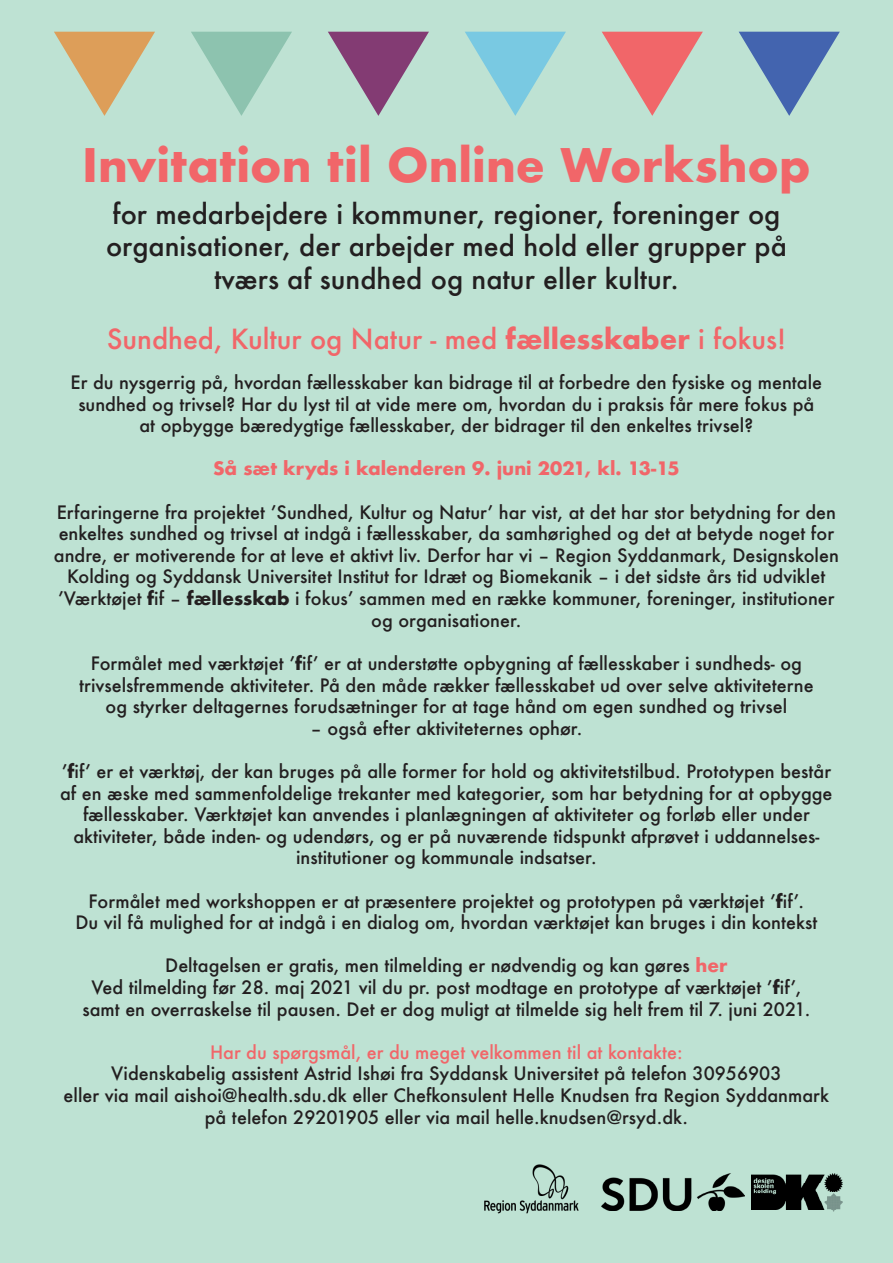
<style>
.page{position:relative;width:893px;height:1263px;background:#bee2d3}
.page>*{position:absolute;margin:0;border:0;box-sizing:border-box;transform-origin:0 0}
.t1{font:700 45px "Futura";color:#f16669}
.t2{font:500 27px "Futura";color:#231f20}
.t3{font:500 27px "Futura";color:#f16669}
.t4{font:500 18px/21.6px "Futura";color:#231f20;text-align:center}
.t5{font:500 18px "Futura";color:#f16669}
.t6{font:700 18px "Futura";color:#f16669}
.s1{font-weight:700}
.s2{font-weight:700;color:#f16669}
</style>
<div class="page">
<img style="left:751px;top:1174px;width:91px;height:38px">
<img style="left:602px;top:1174px;width:143px;height:36px">
<img style="left:484px;top:1165px;width:95px;height:49px">
<svg style="left:602px;top:32px;width:101px;height:84px"></svg>
<svg style="left:739px;top:32px;width:101px;height:84px"></svg>
<svg style="left:54px;top:32px;width:101px;height:84px"></svg>
<svg style="left:191px;top:32px;width:101px;height:84px"></svg>
<svg style="left:328px;top:32px;width:101px;height:84px"></svg>
<svg style="left:465px;top:32px;width:101px;height:84px"></svg>
<p class="t1" style="left:82px;top:132px;width:730px">Invitation til Online Workshop</p>
<p class="t2" style="left:112px;top:195px;width:670px">for medarbejdere i kommuner, regioner, foreninger og</p>
<p class="t2" style="left:106px;top:228px;width:682px">organisationer, der arbejder med hold eller grupper på</p>
<p class="t2" style="left:214px;top:260px;width:466px">tværs af sundhed og natur eller kultur.</p>
<p class="t3" style="left:107px;top:320px;width:681px">Sundhed, Kultur og Natur - med <span class="s1">fællesskaber</span> i fokus!</p>
<p class="t4" style="left:71px;top:371px;width:753px">Er du nysgerrig på, hvordan fællesskaber kan bidrage til at forbedre den fysiske og mentale</p>
<p class="t4" style="left:78px;top:393px;width:738px">sundhed og trivsel? Har du lyst til at vide mere om, hvordan du i praksis får mere fokus på</p>
<p class="t4" style="left:140px;top:415px;width:615px">at opbygge bæredygtige fællesskaber, der bidrager til den enkeltes trivsel?</p>
<p class="t6" style="left:213px;top:456px;width:468px">Så sæt kryds i kalenderen 9. juni 2021, kl. 13-15</p>
<p class="t4" style="left:57px;top:501px;width:781px;text-align:left">Erfaringerne fra projektet ’Sundhed, Kultur og Natur’ har vist, at det har stor betydning for den enkeltes sundhed og trivsel at indgå i fællesskaber, da samhørighed og det at betyde noget for</p>
<p class="t4" style="left:54px;top:544px;width:786px">andre, er motiverende for at leve et aktivt liv. Derfor har vi – Region Syddanmark, Designskolen<br>Kolding og Syddansk Universitet Institut for Idræt og Biomekanik – i det sidste års tid udviklet ’Værktøjet <span class="s1">f</span>if – <span class="s1">fællesskab</span> i fokus’ sammen med en række kommuner, foreninger, institutioner</p>
<p class="t4" style="left:371px;top:609px;width:152px">og organisationer.</p>
<p class="t4" style="left:91px;top:652px;width:713px">Formålet med værktøjet ’<span class="s1">f</span>if’ er at understøtte opbygning af fællesskaber i sundheds- og</p>
<p class="t4" style="left:79px;top:674px;width:736px">trivselsfremmende aktiviteter. På den måde rækker fællesskabet ud over selve aktiviteterne</p>
<p class="t4" style="left:106px;top:695px;width:683px">og styrker deltagernes forudsætninger for at tage hånd om egen sundhed og trivsel</p>
<p class="t4" style="left:310px;top:717px;width:273px">– også efter aktiviteternes ophør.</p>
<p class="t4" style="left:60px;top:760px;width:774px">’<span class="s1">f</span>if’ er et værktøj, der kan bruges på alle former for hold og aktivitetstilbud. Prototypen består af en æske med sammenfoldelige trekanter med kategorier, som har betydning for at opbygge fællesskaber. Værktøjet kan anvendes i planlægningen af aktiviteter og forløb eller under</p>
<p class="t4" style="left:73px;top:825px;width:747px">aktiviteter, både inden- og udendørs, og er på nuværende tidspunkt afprøvet i uddannelses-</p>
<p class="t4" style="left:296px;top:847px;width:302px">institutioner og kommunale indsatser.</p>
<p class="t4" style="left:89px;top:890px;width:717px">Formålet med workshoppen er at præsentere projektet og prototypen på værktøjet ’<span class="s1">f</span>if’.</p>
<p class="t4" style="left:75px;top:911px;width:743px">Du vil få mulighed for at indgå i en dialog om, hvordan værktøjet kan bruges i din kontekst</p>
<p class="t4" style="left:165px;top:955px;width:564px">Deltagelsen er gratis, men tilmelding er nødvendig og kan gøres <span class="s2">her</span></p>
<p class="t4" style="left:91px;top:976px;width:711px">Ved tilmelding før 28. maj 2021 vil du pr. post modtage en prototype af værktøjet ’<span class="s1">f</span>if’,</p>
<p class="t4" style="left:83px;top:998px;width:729px">samt en overraskelse til pausen. Det er dog muligt at tilmelde sig helt frem til 7. juni 2021.</p>
<p class="t5" style="left:210px;top:1040px;width:474px">Har du spørgsmål, er du meget velkommen til at kontakte:</p>
<p class="t4" style="left:111px;top:1063px;width:672px">Videnskabelig assistent Astrid Ishøi fra Syddansk Universitet på telefon 30956903</p>
<p class="t4" style="left:64px;top:1084px;width:767px">eller via mail aishoi@health.sdu.dk eller Chefkonsulent Helle Knudsen fra Region Syddanmark på telefon 29201905 eller via mail helle.knudsen@rsyd.dk.</p>
</div>
